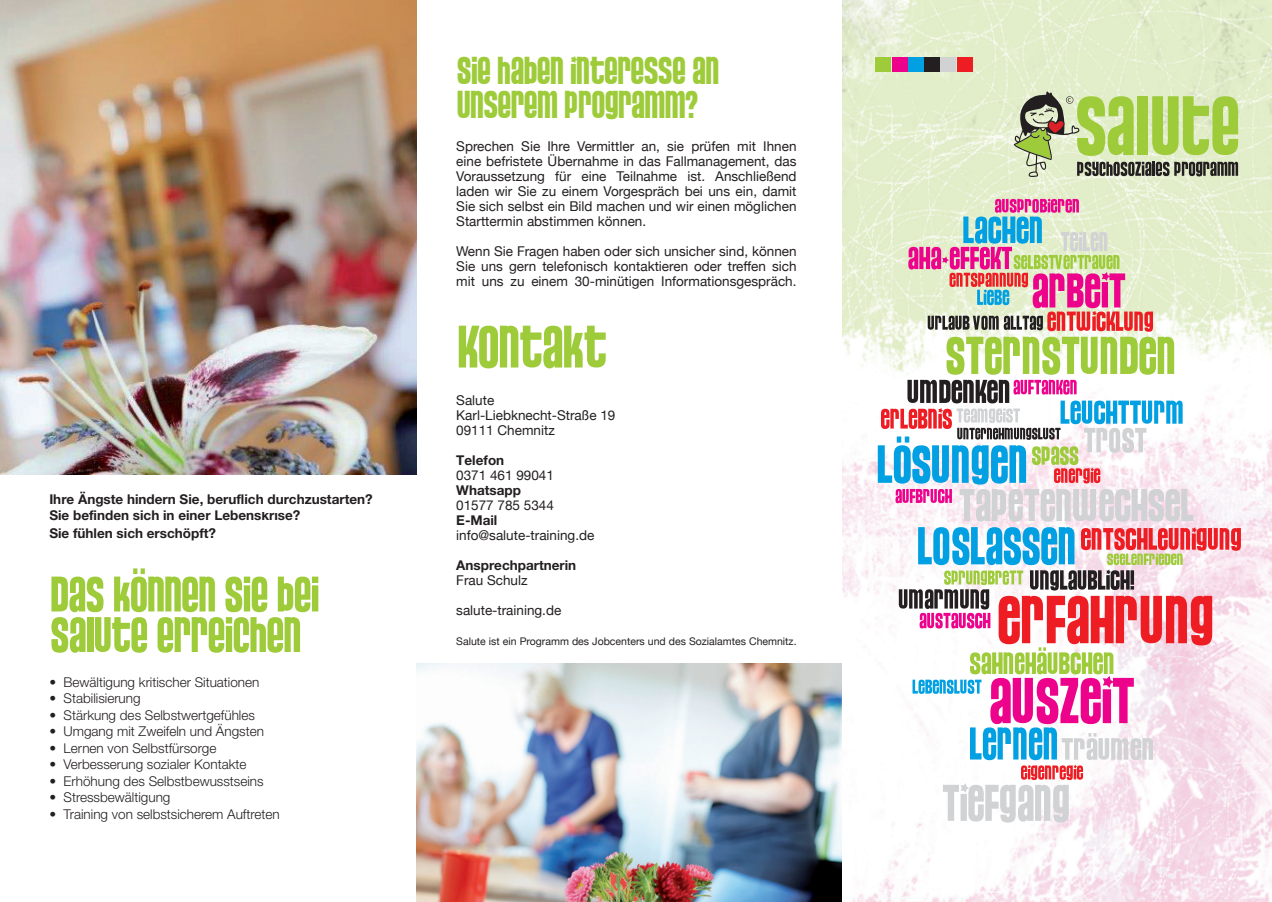
<style>
.page{position:relative;width:1272px;height:902px;background:#fff}
.page>*{position:absolute;margin:0;border:0;box-sizing:border-box;transform-origin:0 0}
.t1{font:63px "Pussycat Snickers";letter-spacing:-.01em;color:#9ecb3a}
.t2{font:52.5px "Pussycat Snickers";letter-spacing:-.01em;color:#9ecb3a}
.t3{font:40.5px "Pussycat Snickers";letter-spacing:-.01em;color:#9ecb3a}
.t4{font:13.5px/15px "Helvetica Neue";color:#231f20;text-align:justify}
.t5{font:300 13.5px "Helvetica Neue LT Pro";color:#231f20}
.t6{font:700 13.5px "Helvetica Neue LT";color:#231f20}
.t7{font:10.5px "Helvetica Neue";color:#231f20}
</style>
<div class="page">
<img style="left:842px;top:0;width:429px;height:901px">
<svg style="left:1013px;top:91px;width:224px;height:86px"></svg>
<svg style="left:898px;top:527px;width:342px;height:295px"></svg>
<div style="left:875px;top:57px;width:16px;height:14px;background:#9ecb3a"></div>
<div style="left:891px;top:57px;width:16px;height:14px;background:#ed028c"></div>
<div style="left:908px;top:57px;width:15px;height:14px;background:#00a0e2"></div>
<div style="left:924px;top:57px;width:15px;height:14px;background:#231f20"></div>
<div style="left:940px;top:57px;width:16px;height:14px;background:#d1d2d4"></div>
<div style="left:956px;top:57px;width:16px;height:14px;background:#ee1d23"></div>
<svg style="left:877px;top:198px;width:316px;height:323px"></svg>
<img style="left:0;top:0;width:417px;height:474px">
<img style="left:417px;top:663px;width:424px;height:238px">
<p class="t6" style="left:49px;top:490px;width:325px">Ihre Ängste hindern Sie, beruflich durchzustarten?</p>
<p class="t6" style="left:49px;top:506px;width:252px">Sie befinden sich in einer Lebenskrise?</p>
<p class="t6" style="left:49px;top:524px;width:168px">Sie fühlen sich erschöpft?</p>
<p class="t2" style="left:49px;top:565px;width:270px">DAS KÖNNEN SIE BEI</p>
<p class="t2" style="left:49px;top:605px;width:252px">SALUTE ERREICHEN</p>
<p class="t5" style="left:49px;top:673px;width:212px">• Bewältigung kritischer Situationen</p>
<p class="t5" style="left:49px;top:690px;width:93px">• Stabilisierung</p>
<p class="t5" style="left:49px;top:706px;width:207px">• Stärkung des Selbstwertgefühles</p>
<p class="t5" style="left:49px;top:723px;width:216px">• Umgang mit Zweifeln und Ängsten</p>
<p class="t5" style="left:49px;top:739px;width:169px">• Lernen von Selbstfürsorge</p>
<p class="t5" style="left:49px;top:756px;width:199px">• Verbesserung sozialer Kontakte</p>
<p class="t5" style="left:49px;top:772px;width:216px">• Erhöhung des Selbstbewusstseins</p>
<p class="t5" style="left:49px;top:789px;width:123px">• Stressbewältigung</p>
<p class="t5" style="left:49px;top:805px;width:232px">• Training von selbstsicherem Auftreten</p>
<p class="t3" style="left:456px;top:48px;width:264px">SIE HABEN INTERESSE AN</p>
<p class="t3" style="left:456px;top:83px;width:243px">UNSEREM PROGRAMM?</p>
<p class="t4" style="left:456px;top:140px;width:342px">Sprechen Sie Ihre Vermittler an, sie prüfen mit Ihnen eine befristete Übernahme in das Fallmanagement, das Voraussetzung für eine Teilnahme ist. Anschließend laden wir Sie zu einem Vorgespräch bei uns ein, damit Sie sich selbst ein Bild machen und wir einen möglichen Starttermin abstimmen können.</p>
<p class="t4" style="left:456px;top:245px;width:342px">Wenn Sie Fragen haben oder sich unsicher sind, können Sie uns gern telefonisch kontaktieren oder treffen sich mit uns zu einem 30-minütigen Informationsgespräch.</p>
<p class="t1" style="left:456px;top:312px;width:151px">KONTAKT</p>
<p class="t4" style="left:456px;top:393px;width:40px">Salute</p>
<p class="t4" style="left:456px;top:408px;width:161px">Karl-Liebknecht-Straße 19</p>
<p class="t4" style="left:456px;top:423px;width:100px">09111 Chemnitz</p>
<p class="t6" style="left:456px;top:452px;width:49px">Telefon</p>
<p class="t4" style="left:456px;top:468px;width:99px">0371 461 99041</p>
<p class="t6" style="left:456px;top:482px;width:66px">Whatsapp</p>
<p class="t4" style="left:456px;top:498px;width:99px">01577 785 5344</p>
<p class="t6" style="left:456px;top:512px;width:43px">E-Mail</p>
<p class="t4" style="left:456px;top:528px;width:140px">info@salute-training.de</p>
<p class="t6" style="left:456px;top:557px;width:122px">Ansprechpartnerin</p>
<p class="t4" style="left:456px;top:573px;width:73px">Frau Schulz</p>
<p class="t4" style="left:456px;top:603px;width:107px">salute-training.de</p>
<p class="t7" style="left:456px;top:633px;width:342px">Salute ist ein Programm des Jobcenters und des Sozialamtes Chemnitz.</p>
</div>
